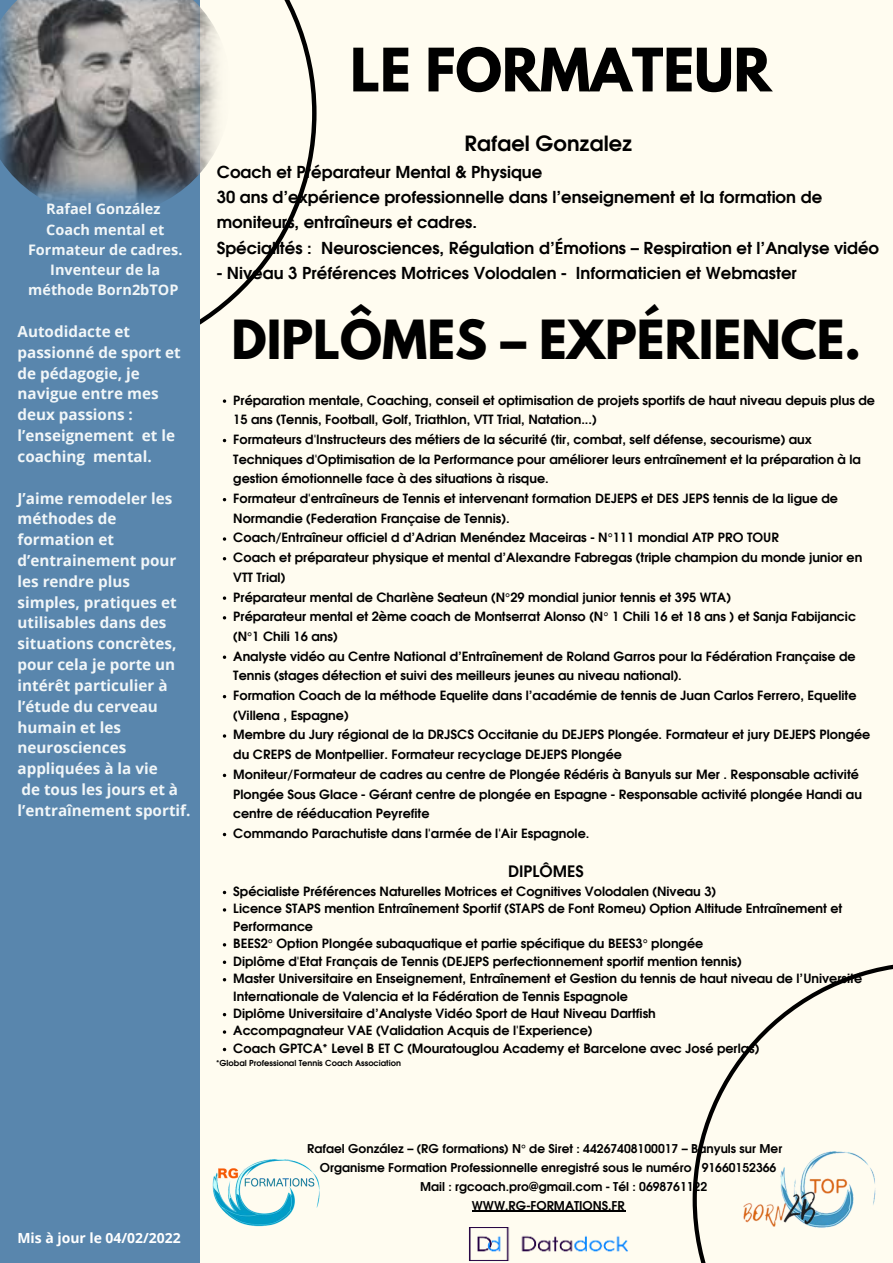
<style>
.page{position:relative;width:893px;height:1263px;background:#fffcf0}
.page>*{position:absolute;margin:0;border:0;box-sizing:border-box;transform-origin:0 0}
.t1{font:700 53.03px "League Spartan";color:#000}
.t2{font:700 47.78px "League Spartan";color:#000}
.t3{font:700 21px "Evolventa";color:#000}
.t4{font:700 16.5px/25.3px "Evolventa";color:#000}
.t5{font:700 15.75px "Evolventa";color:#000}
.t6{font:700 15.23px/20.9px "Open Sans";color:#f1f6f8}
.t7{font:700 14.48px/20.2px "Open Sans";color:#f1f6f8;text-align:center}
.t8{font:700 13.95px "Open Sans";color:#fff}
.t9{font:700 12.75px/19.7px "Evolventa";color:#000}
.t10{font:700 12.15px "Evolventa";color:#000}
.t11{font:700 8.25px "Evolventa";color:#000}
</style>
<div class="page">
<svg style="left:692px;top:964px;width:201px;height:299px"></svg>
<svg style="left:199px;top:0;width:117px;height:363px"></svg>
<div style="left:0;top:0;width:199px;height:1263px;background:#5986ad"></div>
<img style="left:469px;top:1227px;width:159px;height:34px">
<img style="left:728px;top:1145px;width:152px;height:85px">
<img style="left:0;top:0;width:231px;height:216px">
<svg style="left:223px;top:399px;width:3px;height:4px"></svg>
<svg style="left:223px;top:537px;width:3px;height:4px"></svg>
<svg style="left:223px;top:596px;width:3px;height:4px"></svg>
<svg style="left:223px;top:655px;width:3px;height:4px"></svg>
<svg style="left:223px;top:734px;width:3px;height:4px"></svg>
<svg style="left:223px;top:960px;width:3px;height:4px"></svg>
<svg style="left:223px;top:1030px;width:3px;height:4px"></svg>
<img style="left:212px;top:1159px;width:108px;height:68px">
<hr style="left:472px;top:1210px;width:153px;height:1px;background:#000">
<p class="t7" style="left:46px;top:198px;width:116px">Rafael González</p>
<p class="t7" style="left:28px;top:219px;width:156px">Coach mental et<br>Formateur de cadres.</p>
<p class="t7" style="left:28px;top:259px;width:152px">Inventeur de la méthode Born2bTOP</p>
<p class="t6" style="left:17px;top:321px;width:165px">Autodidacte et passionné de sport et de pédagogie, je navigue entre mes deux passions : l’enseignement et le coaching mental.</p>
<p class="t6" style="left:17px;top:487px;width:161px">J’aime remodeler les méthodes de formation et d’entrainement pour les rendre plus simples, pratiques et utilisables dans des situations concrètes, pour cela je porte un intérêt particulier à l’étude du cerveau humain et les neurosciences appliquées à la vie</p>
<p class="t6" style="left:17px;top:779px;width:174px">de tous les jours et à l’entraînement sportif.</p>
<p class="t1" style="left:350px;top:44px;width:423px">LE FORMATEUR</p>
<p class="t3" style="left:464px;top:134px;width:169px">Rafael Gonzalez</p>
<p class="t4" style="left:217px;top:160px;width:327px">Coach et Préparateur Mental &amp; Physique</p>
<p class="t4" style="left:217px;top:185px;width:607px">30 ans d’expérience professionnelle dans l’enseignement et la formation de moniteurs, entraîneurs et cadres.</p>
<p class="t4" style="left:217px;top:236px;width:664px">Spécialités : Neurosciences, Régulation d’Émotions – Respiration et l’Analyse vidéo</p>
<p class="t4" style="left:217px;top:261px;width:581px">- Niveau 3 Préférences Motrices Volodalen - Informaticien et Webmaster</p>
<p class="t2" style="left:231px;top:316px;width:631px">DIPLÔMES – EXPÉRIENCE.</p>
<p class="t9" style="left:233px;top:391px;width:643px">Préparation mentale, Coaching, conseil et optimisation de projets sportifs de haut niveau depuis plus de<br>15 ans (Tennis, Football, Golf, Triathlon, VTT Trial, Natation...)</p>
<p class="t9" style="left:233px;top:430px;width:629px">Formateurs d'Instructeurs des métiers de la sécurité (tir, combat, self défense, secourisme) aux<br>Techniques d'Optimisation de la Performance pour améliorer leurs entraînement et la préparation à la gestion émotionnelle face à des situations à risque.</p>
<p class="t9" style="left:233px;top:489px;width:606px">Formateur d'entraîneurs de Tennis et intervenant formation DEJEPS et DES JEPS tennis de la ligue de<br>Normandie (Federation Française de Tennis).</p>
<p class="t9" style="left:233px;top:529px;width:547px">Coach/Entraîneur officiel d d’Adrian Menéndez Maceiras - N°111 mondial ATP PRO TOUR</p>
<p class="t9" style="left:233px;top:548px;width:630px">Coach et préparateur physique et mental d’Alexandre Fabregas (triple champion du monde junior en<br>VTT Trial)</p>
<p class="t9" style="left:233px;top:588px;width:499px">Préparateur mental de Charlène Seateun (N°29 mondial junior tennis et 395 WTA)</p>
<p class="t9" style="left:233px;top:607px;width:624px">Préparateur mental et 2ème coach de Montserrat Alonso (N° 1 Chili 16 et 18 ans ) et Sanja Fabijancic (N°1 Chili 16 ans)</p>
<p class="t9" style="left:233px;top:647px;width:624px">Analyste vidéo au Centre National d’Entraînement de Roland Garros pour la Fédération Française de<br>Tennis (stages détection et suivi des meilleurs jeunes au niveau national).</p>
<p class="t9" style="left:233px;top:686px;width:624px">Formation Coach de la méthode Equelite dans l’académie de tennis de Juan Carlos Ferrero, Equelite (Villena , Espagne)</p>
<p class="t9" style="left:233px;top:726px;width:638px">Membre du Jury régional de la DRJSCS Occitanie du DEJEPS Plongée. Formateur et jury DEJEPS Plongée du CREPS de Montpellier. Formateur recyclage DEJEPS Plongée</p>
<p class="t9" style="left:233px;top:765px;width:630px">Moniteur/Formateur de cadres au centre de Plongée Rédéris à Banyuls sur Mer . Responsable activité<br>Plongée Sous Glace - Gérant centre de plongée en Espagne - Responsable activité plongée Handi au centre de rééducation Peyrefite</p>
<p class="t9" style="left:233px;top:824px;width:357px">Commando Parachutiste dans l'armée de l'Air Espagnole.</p>
<p class="t5" style="left:508px;top:864px;width:77px">DIPLÔMES</p>
<p class="t9" style="left:233px;top:882px;width:484px">Spécialiste Préférences Naturelles Motrices et Cognitives Volodalen (Niveau 3)</p>
<p class="t9" style="left:233px;top:901px;width:610px;line-height:17.5px">Licence STAPS mention Entraînement Sportif (STAPS de Font Romeu) Option Altitude Entraînement et<br>Performance</p>
<p class="t9" style="left:233px;top:934px;width:471px">BEES2° Option Plongée subaquatique et partie spécifique du BEES3° plongée</p>
<p class="t9" style="left:233px;top:952px;width:510px">Diplôme d'Etat Français de Tennis (DEJEPS perfectionnement sportif mention tennis)</p>
<p class="t9" style="left:233px;top:970px;width:630px;line-height:17.5px">Master Universitaire en Enseignement, Entraînement et Gestion du tennis de haut niveau de l’Université<br>Internationale de Valencia et la Fédération de Tennis Espagnole</p>
<p class="t9" style="left:233px;top:1004px;width:424px">Diplôme Universitaire d’Analyste Vidéo Sport de Haut Niveau Dartfish</p>
<p class="t9" style="left:233px;top:1022px;width:361px">Accompagnateur VAE (Validation Acquis de l'Experience)</p>
<p class="t9" style="left:233px;top:1039px;width:527px">Coach GPTCA* Level B ET C (Mouratouglou Academy et Barcelone avec José perlas)</p>
<p class="t11" style="left:216px;top:1059px;width:186px">*Global Professional Tennis Coach Association</p>
<p class="t8" style="left:17px;top:1228px;width:165px">Mis à jour le 04/02/2022</p>
<p class="t10" style="left:307px;top:1143px;width:477px">Rafael González – (RG formations) N° de Siret : 44267408100017 – Banyuls sur Mer</p>
<p class="t10" style="left:320px;top:1162px;width:458px">Organisme Formation Professionnelle enregistré sous le numéro : 91660152366</p>
<p class="t10" style="left:420px;top:1181px;width:289px">Mail : rgcoach.pro@gmail.com - Tél : 0698761122</p>
<p class="t10" style="left:472px;top:1200px;width:155px">WWW.RG-FORMATIONS.FR</p>
</div>
